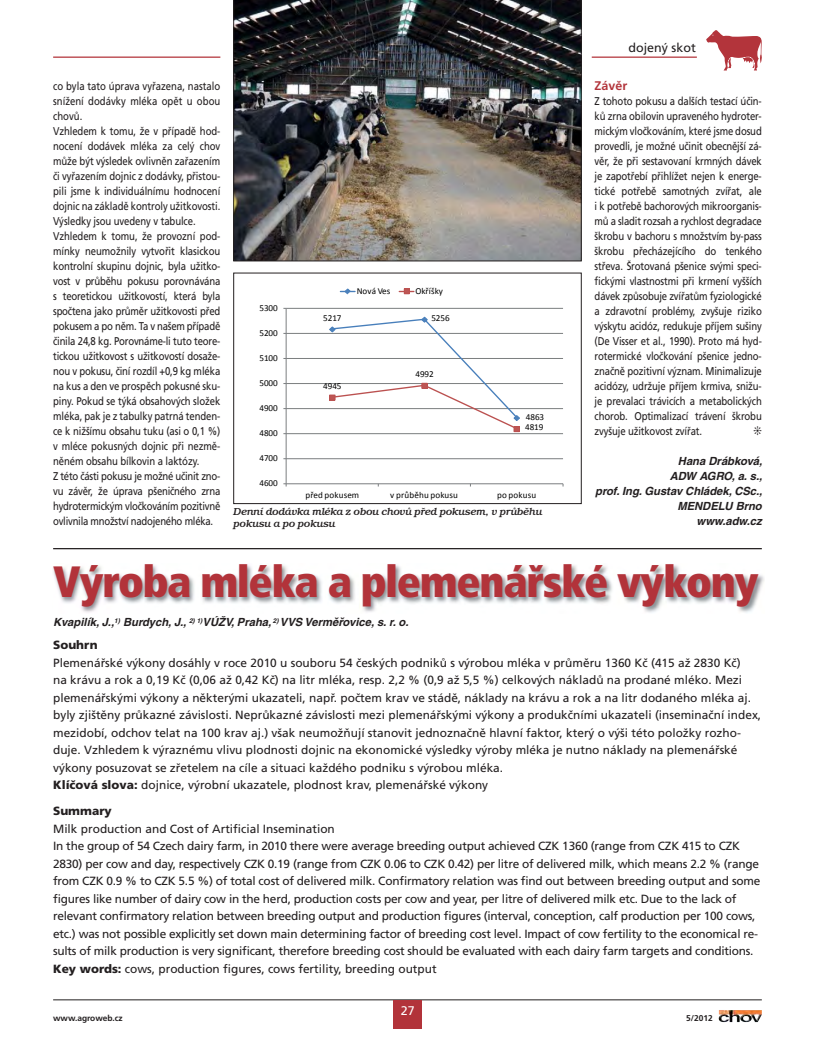
<style>
.page{position:relative;width:815px;height:1053px;background:#fff}
.page>*{position:absolute;margin:0;border:0;box-sizing:border-box;transform-origin:0 0}
.t1{font:900 condensed 43.75px "Frutiger CE";letter-spacing:-.03em;color:#b2333a}
.t2{font:12.5px "Frutiger CE";color:#231f20}
.t3{font:700 12.5px "Frutiger CE";color:#b2333a}
.t4{font:12.5px "Frutiger CE";color:#fff}
.t5{font:11.88px/17.5px "Frutiger CE";letter-spacing:-.02em;color:#231f20}
.t6{font:11.88px/17.5px "Frutiger CE";color:#231f20}
.t7{font:900 11.88px "Frutiger CE";color:#231f20}
.t8{font:11.25px/15px "Frutiger CE";letter-spacing:-.01em;color:#231f20;scale:.85 1}
.t9{font:italic 700 11.25px/15px "Helvetica CE";letter-spacing:-.005em;color:#231f20;text-align:right}
.t10{font:italic 500 10.38px/11.9px "Bookman Itc TEE";color:#231f20}
.t11{font:9.12px "Calibri";letter-spacing:-.005em;color:#000}
.t12{font:9.12px "Calibri";letter-spacing:.025em;color:#000}
.t13{font:700 8.38px "Frutiger CE";color:#231f20}
.s1{font-weight:900}
</style>
<div class="page">
<img style="left:706px;top:30px;width:56px;height:40px">
<hr style="left:53px;top:999px;width:709px;height:1px;background:#231f20">
<img style="left:724px;top:1010px;width:38px;height:12px">
<div style="left:394px;top:999px;width:28px;height:29px;background:#b2333a"></div>
<hr style="left:53px;top:57px;width:167px;height:1px;background:#b2333a">
<hr style="left:592px;top:57px;width:105px;height:1px;background:#b2333a">
<img style="left:53px;top:565px;width:711px;height:48px">
<hr style="left:53px;top:548px;width:709px;height:1px;background:#231f20">
<img style="left:234px;top:0;width:347px;height:261px">
<hr style="left:286px;top:458px;width:277px;height:1px;background:#7b7e80">
<hr style="left:286px;top:433px;width:277px;height:1px;background:#7b7e80">
<hr style="left:286px;top:408px;width:277px;height:1px;background:#7b7e80">
<hr style="left:286px;top:383px;width:277px;height:1px;background:#7b7e80">
<hr style="left:286px;top:358px;width:277px;height:1px;background:#7b7e80">
<hr style="left:286px;top:333px;width:277px;height:1px;background:#7b7e80">
<hr style="left:286px;top:308px;width:277px;height:1px;background:#7b7e80">
<hr style="left:286px;top:308px;width:1px;height:175px;background:#7b7e80">
<hr style="left:286px;top:483px;width:277px;height:1px;background:#7b7e80">
<svg style="left:329px;top:316px;width:191px;height:116px"></svg>
<svg style="left:340px;top:288px;width:15px;height:6px"></svg>
<svg style="left:399px;top:288px;width:15px;height:6px"></svg>
<p class="t2" style="left:629px;top:42px;width:69px">dojený skot</p>
<p class="t8" style="left:53px;top:79px;width:198px">co byla tato úprava vyřazena, nastalo snížení dodávky mléka opět u obou chovů.<br>Vzhledem k tomu, že v případě hod&shy;nocení dodávek mléka za celý chov může být výsledek ovlivněn zařazením či vyřazením dojnic z dodávky, přistou&shy;pili jsme k individuálnímu hodnocení dojnic na základě kontroly užitkovosti.<br>Výsledky jsou uvedeny v tabulce.<br>Vzhledem k tomu, že provozní pod&shy;mínky neumožnily vytvořit klasickou kontrolní skupinu dojnic, byla užitko&shy;vost v průběhu pokusu porovnávána s teoretickou užitkovostí, která byla spočtena jako průměr užitkovosti před pokusem a po něm. Ta v našem případě činila 24,8 kg. Porovnáme-li tuto teore&shy;tickou užitkovost s užitkovostí dosaže&shy;nou v pokusu, činí rozdíl +0,9 kg mléka na kus a den ve prospěch pokusné sku&shy;piny. Pokud se týká obsahových složek mléka, pak je z tabulky patrná tenden&shy;ce k nižšímu obsahu tuku (asi o 0,1 %) v mléce pokusných dojnic při nezmě&shy;něném obsahu bílkovin a laktózy.<br>Z této části pokusu je možné učinit zno&shy;vu závěr, že úprava pšeničného zrna hydrotermickým vločkováním pozitivně ovlivnila množství nadojeného mléka.</p>
<p class="t3" style="left:595px;top:80px;width:34px">Závěr</p>
<p class="t8" style="left:595px;top:94px;width:198px;text-align:justify">Z tohoto pokusu a dalších testací účin&shy;ků zrna obilovin upraveného hydroter&shy;mickým vločkováním, které jsme dosud provedli, je možné učinit obecnější zá&shy;věr, že při sestavovaní krmných dávek je zapotřebí přihlížet nejen k energe&shy;tické potřebě samotných zvířat, ale i k potřebě bachorových mikroorganis&shy;mů a sladit rozsah a rychlost degradace škrobu v bachoru s množstvím by-pass škrobu přecházejícího do tenkého střeva. Šrotovaná pšenice svými speci&shy;fickými vlastnostmi při krmení vyšších dávek způsobuje zvířatům fyzio logické a zdravotní problémy, zvyšuje riziko výskytu acidóz, redukuje příjem sušiny (De Visser et al., 1990). Proto má hyd&shy;rotermické vločkování pšenice jedno&shy;značně pozitivní význam. Minimalizuje acidózy, udržuje příjem krmiva, snižu&shy;je prevalaci trávicích a metabolických chorob. Optimalizací trávení škrobu zvyšuje užitkovost zvířat.</p>
<p class="t9" style="left:595px;top:455px;width:169px">Hana Drábková,<br>ADW AGRO, a. s.,<br>prof. Ing. Gustav Chládek, CSc.,<br>MENDELU Brno<br>www.adw.cz</p>
<p class="t11" style="left:357px;top:287px;width:35px">Nová Ves</p>
<p class="t11" style="left:416px;top:287px;width:29px">Okříšky</p>
<p class="t11" style="left:259px;top:304px;width:20px">5300</p>
<p class="t11" style="left:323px;top:313px;width:20px">5217</p>
<p class="t11" style="left:431px;top:314px;width:20px">5256</p>
<p class="t11" style="left:259px;top:329px;width:20px">5200</p>
<p class="t11" style="left:259px;top:354px;width:20px">5100</p>
<p class="t11" style="left:415px;top:370px;width:20px">4992</p>
<p class="t11" style="left:259px;top:379px;width:20px">5000</p>
<p class="t11" style="left:323px;top:382px;width:20px">4945</p>
<p class="t11" style="left:259px;top:404px;width:20px">4900</p>
<p class="t11" style="left:526px;top:413px;width:20px">4863</p>
<p class="t11" style="left:525px;top:423px;width:20px">4819</p>
<p class="t11" style="left:259px;top:429px;width:20px">4800</p>
<p class="t11" style="left:259px;top:454px;width:20px">4700</p>
<p class="t11" style="left:259px;top:479px;width:20px">4600</p>
<p class="t11" style="left:305px;top:491px;width:55px">před pokusem</p>
<p class="t12" style="left:390px;top:491px;width:69px">v průběhu pokusu</p>
<p class="t12" style="left:497px;top:491px;width:40px">po pokusu</p>
<p class="t10" style="left:234px;top:505px;width:310px">Denní dodávka mléka z obou chovů před pokusem, v průběhu pokusu a po pokusu</p>
<h1 class="t1" style="left:53px;top:561px;width:707px">Výroba mléka a plemenářské výkony</h1>
<p class="t9" style="left:53px;top:616px;width:357px">Kvapilík, J.,<sup>1)</sup> Burdych, J., <sup>2)</sup> <sup>1)</sup>VÚŽV, Praha, <sup>2)</sup> VVS Verměřovice, s. r. o.</p>
<p class="t7" style="left:53px;top:639px;width:46px">Souhrn</p>
<p class="t6" style="left:53px;top:654px;width:710px">Plemenářské výkony dosáhly v roce 2010 u souboru 54 českých podniků s výrobou mléka v průměru 1360 Kč (415 až 2830 Kč)<br>na krávu a rok a 0,19 Kč (0,06 až 0,42 Kč) na litr mléka, resp. 2,2 % (0,9 až 5,5 %) celkových nákladů na prodané mléko. Mezi plemenářskými výkony a některými ukazateli, např. počtem krav ve stádě, náklady na krávu a rok a na litr dodaného mléka aj. byly zjištěny průkazné závislosti. Neprůkazné závislosti mezi plemenářskými výkony a produkčními ukazateli (inseminační index, mezidobí, odchov telat na 100 krav aj.) však neumožňují stanovit jednoznačně hlavní faktor, který o výši této položky rozho&shy;duje. Vzhledem k výraznému vlivu plodnosti dojnic na ekonomické výsledky výroby mléka je nutno náklady na plemenářské výkony posuzovat se zřetelem na cíle a situaci každého podniku s výrobou mléka.<br><span class="s1">Klíčová slova:</span> dojnice, výrobní ukazatele, plodnost krav, plemenářské výkony</p>
<p class="t7" style="left:53px;top:805px;width:60px">Summary</p>
<p class="t5" style="left:53px;top:820px;width:709px">Milk production and Cost of Artificial Insemination<br>In the group of 54 Czech dairy farm, in 2010 there were average breeding output achieved CZK 1360 (range from CZK 415 to CZK 2830) per cow and day, respectively CZK 0.19 (range from CZK 0.06 to CZK 0.42) per litre of delivered milk, which means 2.2 % (range from CZK 0.9 % to CZK 5.5 %) of total cost of delivered milk. Confirmatory relation was find out between breeding output and some figures like number of dairy cow in the herd, production costs per cow and year, per litre of delivered milk etc. Due to the lack of relevant confirmatory relation between breeding output and production figures (interval, conception, calf production per 100 cows, etc.) was not possible explicitly set down main determining factor of breeding cost level. Impact of cow fertility to the economical re&shy;sults of milk production is very significant, therefore breeding cost should be evaluated with each dairy farm targets and conditions.<br><span class="s1">Key words:</span> cows, production figures, cows fertility, breeding output</p>
<p class="t4" style="left:401px;top:1004px;width:15px">27</p>
<p class="t13" style="left:53px;top:1014px;width:71px">www.agroweb.cz</p>
<p class="t13" style="left:686px;top:1013px;width:28px">5/2012</p>
</div>
